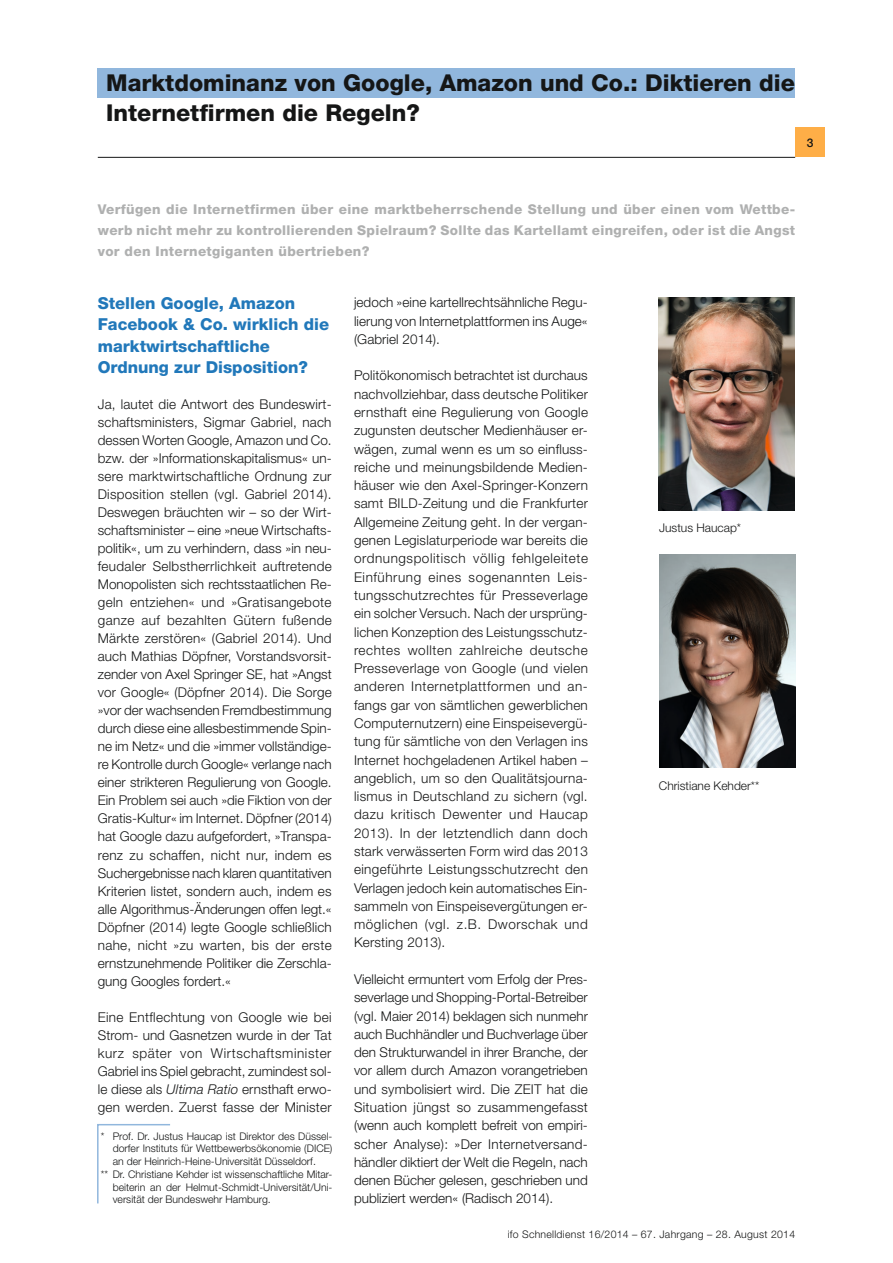
<style>
.page{position:relative;width:893px;height:1263px;background:#fff}
.page>*{position:absolute;margin:0;border:0;box-sizing:border-box;transform-origin:0 0}
.Headline_innen{font:800 23.25px "Helvetica Neue LT Std";color:#151616}
.Überschrift_11_pt{font:800 16.5px/21px "Helvetica Neue LT Std";color:#2178ba}
.Fliesstext{font:300 13.5px/18.3px "Helvetica Neue LT Std";letter-spacing:.005em;color:#151616;text-align:justify}
.Lead-In_grau{font:800 13.5px/21px "Helvetica Neue LT Std";letter-spacing:.025em;color:#afb0b0;text-align:justify}
.Autor-Foto{font:300 12px "Helvetica Neue LT Std";color:#151616}
.t1{font:500 12px "Helvetica Neue LT Std";color:#151616}
.Fussnote{font:300 10.5px/12.8px "Helvetica Neue LT Std";color:#151616;text-align:justify}
.Fussnote-2{font:300 10.5px "Helvetica Neue LT Std";letter-spacing:.025em;color:#151616}
.s1{font-style:italic}
</style>
<div class="page">
<hr style="left:98px;top:157px;width:697px;height:1px;background:#151616">
<div style="left:795px;top:128px;width:30px;height:29px;background:#feae47"></div>
<div style="left:98px;top:68px;width:697px;height:30px;background:#91b7dd"></div>
<img style="left:659px;top:298px;width:136px;height:213px">
<img style="left:659px;top:555px;width:136px;height:212px">
<svg style="left:97px;top:1124px;width:74px;height:80px"></svg>
<p class="Headline_innen" style="left:106px;top:69px;width:690px">Marktdominanz von Google, Amazon und Co.: Diktieren die</p>
<p class="Headline_innen" style="left:106px;top:99px;width:315px">Internetfirmen die Regeln?</p>
<p class="t1" style="left:807px;top:135px;width:8px">3</p>
<p class="Lead-In_grau" style="left:98px;top:198px;width:699px">Verfügen die Internetfirmen über eine marktbeherrschende Stellung und über einen vom Wettbe&shy;werb nicht mehr zu kontrollierenden Spielraum? Sollte das Kartellamt eingreifen, oder ist die Angst vor den Internetgiganten übertrieben?</p>
<p class="Überschrift_11_pt" style="left:98px;top:293px;width:233px">Stellen Google, Amazon<br>Facebook &amp; Co. wirklich die marktwirtschaftliche<br>Ordnung zur Disposition?</p>
<p class="Fliesstext" style="left:98px;top:395px;width:236px">Ja, lautet die Antwort des Bundeswirt&shy;schaftsministers, Sigmar Gabriel, nach dessen Worten Google, Amazon und Co. bzw. der »Informationskapitalismus« un&shy;sere marktwirtschaftliche Ordnung zur Disposition stellen (vgl. Gabriel 2014).<br>Deswegen bräuchten wir – so der Wirt&shy;schaftsminister – eine »neue Wirtschafts&shy;politik«, um zu verhindern, dass »in neu&shy;feudaler Selbstherrlichkeit auftretende Monopolisten sich rechtsstaatlichen Re&shy;geln entziehen« und »Gratisangebote ganze auf bezahlten Gütern fußende Märkte zerstören« (Gabriel 2014). Und auch Mathias Döpfner, Vorstandsvorsit&shy;zender von Axel Springer SE, hat »Angst vor Google« (Döpfner 2014). Die Sorge »vor der wachsenden Fremdbestimmung durch diese eine allesbestimmende Spin&shy;ne im Netz« und die »immer vollständige&shy;re Kontrolle durch Google« verlange nach einer strikteren Regulierung von Google.<br>Ein Problem sei auch »die Fiktion von der Gratis-Kultur« im Internet. Döpfner (2014) hat Google dazu aufgefordert, »Transpa&shy;renz zu schaffen, nicht nur, indem es Suchergebnisse nach klaren quantitativen Kriterien listet, sondern auch, indem es alle Algorithmus-Änderungen offen legt.« Döpfner (2014) legte Google schließlich nahe, nicht »zu warten, bis der erste ernstzunehmende Politiker die Zerschla&shy;gung Googles fordert.«</p>
<p class="Fliesstext" style="left:98px;top:1008px;width:235px">Eine Entflechtung von Google wie bei Strom- und Gasnetzen wurde in der Tat kurz später von Wirtschaftsminister Gabriel ins Spiel gebracht, zumindest sol&shy;le diese als <span class="s1">Ultima Ratio</span> ernsthaft erwo&shy;gen werden. Zuerst fasse der Minister</p>
<p class="Fliesstext" style="left:354px;top:293px;width:235px">jedoch »eine kartellrechtsähnliche Regu&shy;lierung von Internetplattformen ins Auge« (Gabriel 2014).</p>
<p class="Fliesstext" style="left:354px;top:366px;width:236px">Politökonomisch betrachtet ist durchaus nachvollziehbar, dass deutsche Politiker ernsthaft eine Regulierung von Google zugunsten deutscher Medienhäuser er&shy;wägen, zumal wenn es um so einfluss&shy;reiche und meinungsbildende Medien&shy;häuser wie den Axel-Springer-Konzern samt BILD-Zeitung und die Frankfurter Allgemeine Zeitung geht. In der vergan&shy;genen Legislaturperiode war bereits die ordnungspolitisch völlig fehlgeleitete Einführung eines sogenannten Leis&shy;tungsschutzrechtes für Presseverlage ein solcher Versuch. Nach der ursprüng&shy;lichen Konzeption des Leistungsschutz&shy;rechtes wollten zahlreiche deutsche Presseverlage von Google (und vielen anderen Internetplattformen und an&shy;fangs gar von sämtlichen gewerblichen Computernutzern) eine Einspeisevergü&shy;tung für sämtliche von den Verlagen ins Internet hochgeladenen Artikel haben – angeblich, um so den Qualitätsjourna&shy;lismus in Deutschland zu sichern (vgl. dazu kritisch Dewenter und Haucap 2013). In der letztendlich dann doch stark verwässerten Form wird das 2013 eingeführte Leistungsschutzrecht den Verlagen jedoch kein automatisches Ein&shy;sammeln von Einspeisevergütungen er&shy;möglichen (vgl. z.B. Dworschak und Kersting 2013).</p>
<p class="Fliesstext" style="left:354px;top:970px;width:235px">Vielleicht ermuntert vom Erfolg der Pres&shy;severlage und Shopping-Portal-Betreiber (vgl. Maier 2014) beklagen sich nunmehr auch Buchhändler und Buchverlage über den Strukturwandel in ihrer Branche, der vor allem durch Amazon vorangetrieben und symbolisiert wird. Die ZEIT hat die Situation jüngst so zusammengefasst (wenn auch komplett befreit von empiri&shy;scher Analyse): »Der Internetversand&shy;händler diktiert der Welt die Regeln, nach denen Bücher gelesen, geschrieben und publiziert werden« (Radisch 2014).</p>
<p class="Autor-Foto" style="left:659px;top:520px;width:84px">Justus Haucap*</p>
<p class="Autor-Foto" style="left:659px;top:778px;width:102px">Christiane Kehder**</p>
<p class="Fussnote" style="left:113px;top:1129px;width:221px;text-indent:-12px">* Prof. Dr. Justus Haucap ist Direktor des Düssel&shy;dorfer Instituts für Wettbewerbsökonomie (DICE) an der Heinrich-Heine-Universität Düsseldorf.</p>
<p class="Fussnote" style="left:113px;top:1167px;width:221px;text-indent:-12px">** Dr. Christiane Kehder ist wissenschaftliche Mitar&shy;beiterin an der Helmut-Schmidt-Universität/Uni&shy;versität der Bundeswehr Hamburg.</p>
<p class="Fussnote-2" style="left:508px;top:1228px;width:289px">ifo Schnelldienst 16/2014 – 67. Jahrgang – 28. August 2014</p>
</div>
